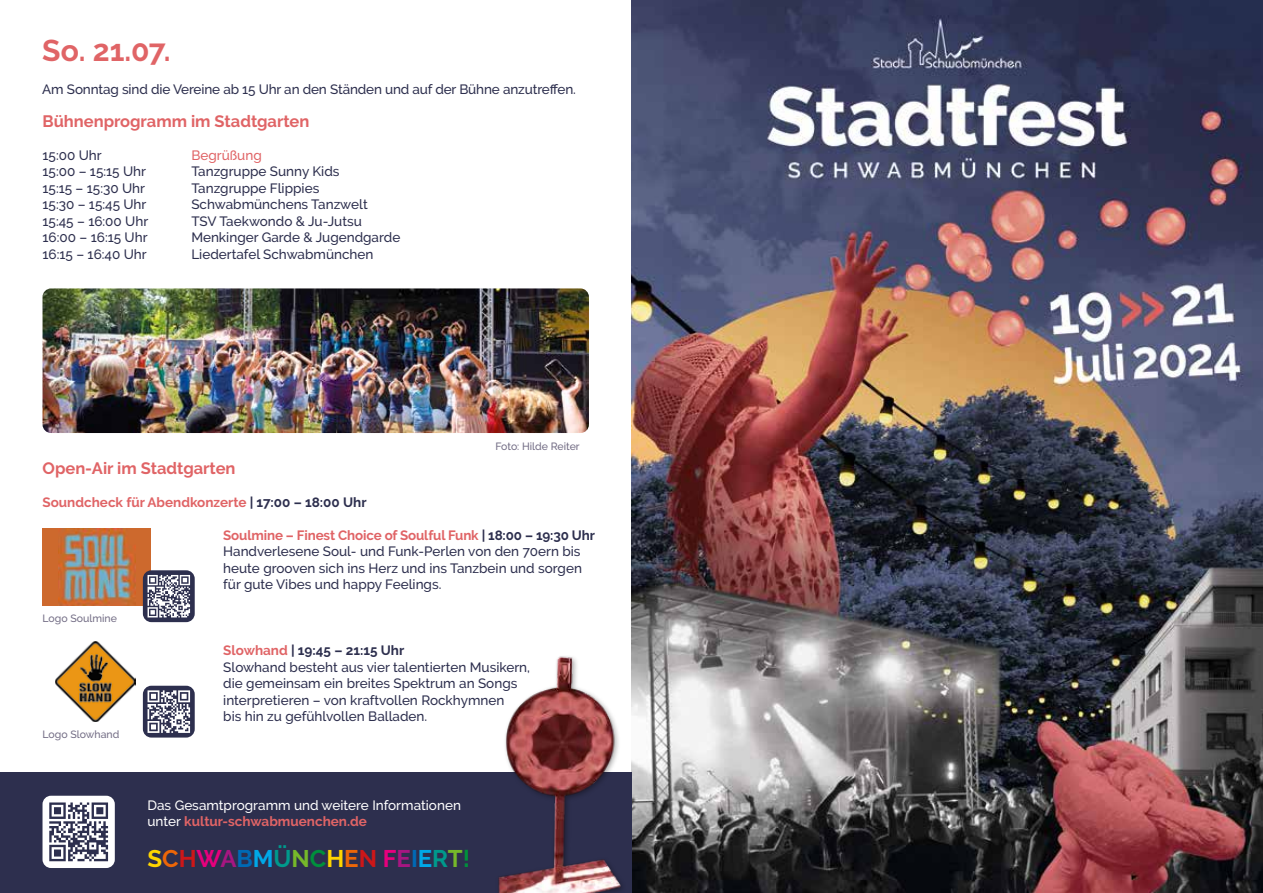
<style>
.page{position:relative;width:1263px;height:893px;background:#fff}
.page>*{position:absolute;margin:0;border:0;box-sizing:border-box;transform-origin:0 0}
.t1{font:700 30px "Raleway";color:#e06466}
.t2{font:700 24px "Raleway";color:#ffd500}
.t3{font:700 16.5px "Raleway";color:#e06466}
.t4{font:500 13.5px/16.5px "Raleway";color:#2d2f4e}
.t5{font:500 13.5px/16.5px "Raleway";color:#fff}
.t6{font:700 13.5px "Raleway";color:#e06466}
.t7{font:500 13.5px "Raleway";color:#e06466}
.t8{font:500 10.5px "Raleway";color:#736d85}
.s1{color:#2d2f4e}
.s2{font-weight:700;color:#e06466}
.s3{font-weight:700}
.s4{color:#ec6608}
.s5{color:#cd1719}
.s6{color:#e6007d}
.s7{color:#a71681}
.s8{color:#0069b4}
.s9{color:#00a8e7}
.s10{color:#00998c}
.s11{color:#76b82a}
.s12{color:#00903c}
</style>
<div class="page">
<img style="left:631px;top:0;width:632px;height:893px">
<div style="left:0;top:772px;width:631px;height:121px;background:#2d2f4e"></div>
<div style="left:43px;top:528px;width:108px;height:78px;background:#cd692d"></div>
<img style="left:58px;top:528px;width:78px;height:78px">
<div style="left:143px;top:570px;width:52px;height:52px;background:#2d2f4e;border-radius:9px"></div>
<div style="left:143px;top:686px;width:52px;height:52px;background:#2d2f4e;border-radius:9px"></div>
<img style="left:55px;top:641px;width:80px;height:80px">
<svg style="left:148px;top:575px;width:42px;height:42px"></svg>
<svg style="left:148px;top:690px;width:42px;height:43px"></svg>
<div style="left:43px;top:796px;width:72px;height:72px;background:#fff;border-radius:9px"></div>
<svg style="left:49px;top:802px;width:59px;height:59px"></svg>
<img style="left:498px;top:650px;width:134px;height:243px">
<img style="left:43px;top:288px;width:546px;height:145px">
<h1 class="t1" style="left:42px;top:33px;width:130px">So. 21.07.</h1>
<p class="t4" style="left:42px;top:81px;width:535px">Am Sonntag sind die Vereine ab 15 Uhr an den Ständen und auf der Bühne anzutreffen.</p>
<p class="t3" style="left:43px;top:112px;width:268px">Bühnenprogramm im Stadtgarten</p>
<p class="t4" style="left:43px;top:147px;width:61px">15:00 Uhr</p>
<p class="t7" style="left:191px;top:147px;width:72px">Begrüßung</p>
<p class="t4" style="left:43px;top:163px;width:105px">15:00 – 15:15 Uhr</p>
<p class="t4" style="left:191px;top:163px;width:150px">Tanzgruppe Sunny Kids</p>
<p class="t4" style="left:43px;top:180px;width:104px">15:15 – 15:30 Uhr</p>
<p class="t4" style="left:191px;top:180px;width:129px">Tanzgruppe Flippies</p>
<p class="t4" style="left:43px;top:196px;width:105px">15:30 – 15:45 Uhr</p>
<p class="t4" style="left:191px;top:196px;width:178px">Schwabmünchens Tanzwelt</p>
<p class="t4" style="left:43px;top:213px;width:107px">15:45 – 16:00 Uhr</p>
<p class="t4" style="left:191px;top:213px;width:172px">TSV Taekwondo &amp; Ju-Jutsu</p>
<p class="t4" style="left:43px;top:229px;width:107px">16:00 – 16:15 Uhr</p>
<p class="t4" style="left:191px;top:229px;width:210px">Menkinger Garde &amp; Jugendgarde</p>
<p class="t4" style="left:43px;top:246px;width:106px">16:15 – 16:40 Uhr</p>
<p class="t4" style="left:191px;top:246px;width:184px">Liedertafel Schwabmünchen</p>
<p class="t3" style="left:43px;top:458px;width:195px">Open-Air im Stadtgarten</p>
<p class="t6" style="left:43px;top:494px;width:326px">Soundcheck für Abendkonzerte <span class="s1">| 17:00 – 18:00 Uhr</span></p>
<p class="t8" style="left:495px;top:440px;width:86px">Foto: Hilde Reiter</p>
<p class="t8" style="left:43px;top:612px;width:76px">Logo Soulmine</p>
<p class="t8" style="left:43px;top:728px;width:78px">Logo Slowhand</p>
<p class="t4" style="left:223px;top:526px;width:373px"><span class="s2">Soulmine – Finest Choice of Soulful Funk</span> <span class="s3">| 18:00 – 19:30 Uhr </span>Handverlesene Soul- und Funk-Perlen von den 70ern bis heute grooven sich ins Herz und ins Tanzbein und sorgen für gute Vibes und happy Feelings.</p>
<p class="t4" style="left:223px;top:642px;width:308px"><span class="s2">Slowhand</span> <span class="s3">| 19:45 – 21:15 Uhr<br></span>Slowhand besteht aus vier talentierten Musikern, die gemeinsam ein breites Spektrum an Songs interpretieren – von kraftvollen Rockhymnen<br>bis hin zu gefühlvollen Balladen.</p>
<p class="t5" style="left:148px;top:797px;width:315px">Das Gesamtprogramm und weitere Informationen unter <span class="s2">kultur-schwabmuenchen.de</span></p>
<h2 class="t2" style="left:148px;top:845px;width:324px">S<span class="s4">C</span><span class="s5">H</span><span class="s6">W</span><span class="s7">A</span><span class="s8">B</span><span class="s9">M</span><span class="s10">Ü</span><span class="s11">N</span><span class="s12">C</span>H<span class="s4">E</span><span class="s5">N</span> <span class="s6">F</span><span class="s7">E</span><span class="s8">I</span><span class="s9">E</span><span class="s10">R</span><span class="s11">T</span><span class="s12">!</span></h2>
</div>
